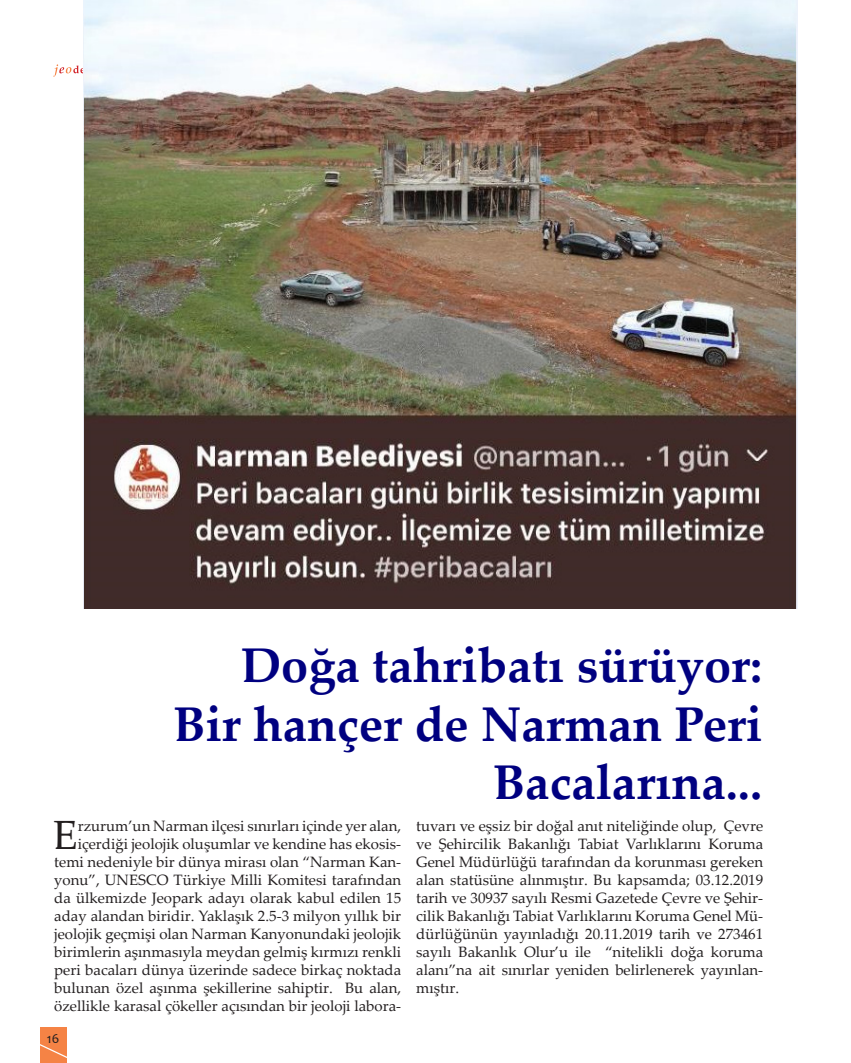
<style>
.page{position:relative;width:851px;height:1063px;background:#fff}
.page>*{position:absolute;margin:0;border:0;box-sizing:border-box;transform-origin:0 0}
._01_baslik{font:700 48.75px/58.5px "Palatino Linotype";color:#000080;text-align:right}
._02_metin{font:40.88px "Palatino Linotype";color:#231f20}
._02_metin-2{font:15px/18px "Palatino Linotype";color:#231f20;text-align:right}
.t1{font:13.75px "Candara";color:#231f20}
</style>
<div class="page">
<div style="left:40px;top:1028px;width:26px;height:35px;background:#f58345"></div>
<svg style="left:40px;top:1041px;width:27px;height:19px"></svg>
<svg style="left:53px;top:64px;width:31px;height:13px"></svg>
<img style="left:84px;top:0;width:713px;height:609px">
<p class="_01_baslik" style="left:173px;top:635px;width:590px">Doğa tahribatı sürüyor:<br>Bir hançer de Narman Peri<br>Bacalarına...</p>
<p class="_02_metin" style="left:53px;top:806px;width:26px">E</p>
<p class="_02_metin-2" style="left:54px;top:817px;width:348px">rzurum’un Narman ilçesi sınırları içinde yer alan, içerdiği jeolojik oluşumlar ve kendine has ekosis&shy;temi nedeniyle bir dünya mirası olan “Narman Kan&shy;yonu”, UNESCO Türkiye Milli Komitesi tarafından da ülkemizde Jeopark adayı olarak kabul edilen 15 aday alandan biridir. Yaklaşık 2.5-3 milyon yıllık bir jeolojik geçmişi olan Narman Kanyonundaki jeolojik birimlerin aşınmasıyla meydan gelmiş kırmızı renkli peri bacaları dünya üzerinde sadece birkaç noktada bulunan özel aşınma şekillerine sahiptir. Bu alan, özellikle karasal çökeller açısından bir jeoloji labora-</p>
<p class="_02_metin-2" style="left:416px;top:817px;width:348px;text-align:justify">tuvarı ve eşsiz bir doğal anıt niteliğinde olup, Çevre ve Şehircilik Bakanlığı Tabiat Varlıklarını Koruma Genel Müdürlüğü tarafından da korunması gereken alan statüsüne alınmıştır. Bu kapsamda; 03.12.2019 tarih ve 30937 sayılı Resmi Gazetede Çevre ve Şehir&shy;cilik Bakanlığı Tabiat Varlıklarını Koruma Genel Mü&shy;dürlüğünün yayınladığı 20.11.2019 tarih ve 273461 sayılı Bakanlık Olur’u ile “nitelikli doğa koruma alanı”na ait sınırlar yeniden belirlenerek yayınlan&shy;mıştır.</p>
<p class="t1" style="left:47px;top:1030px;width:14px">16</p>
</div>
